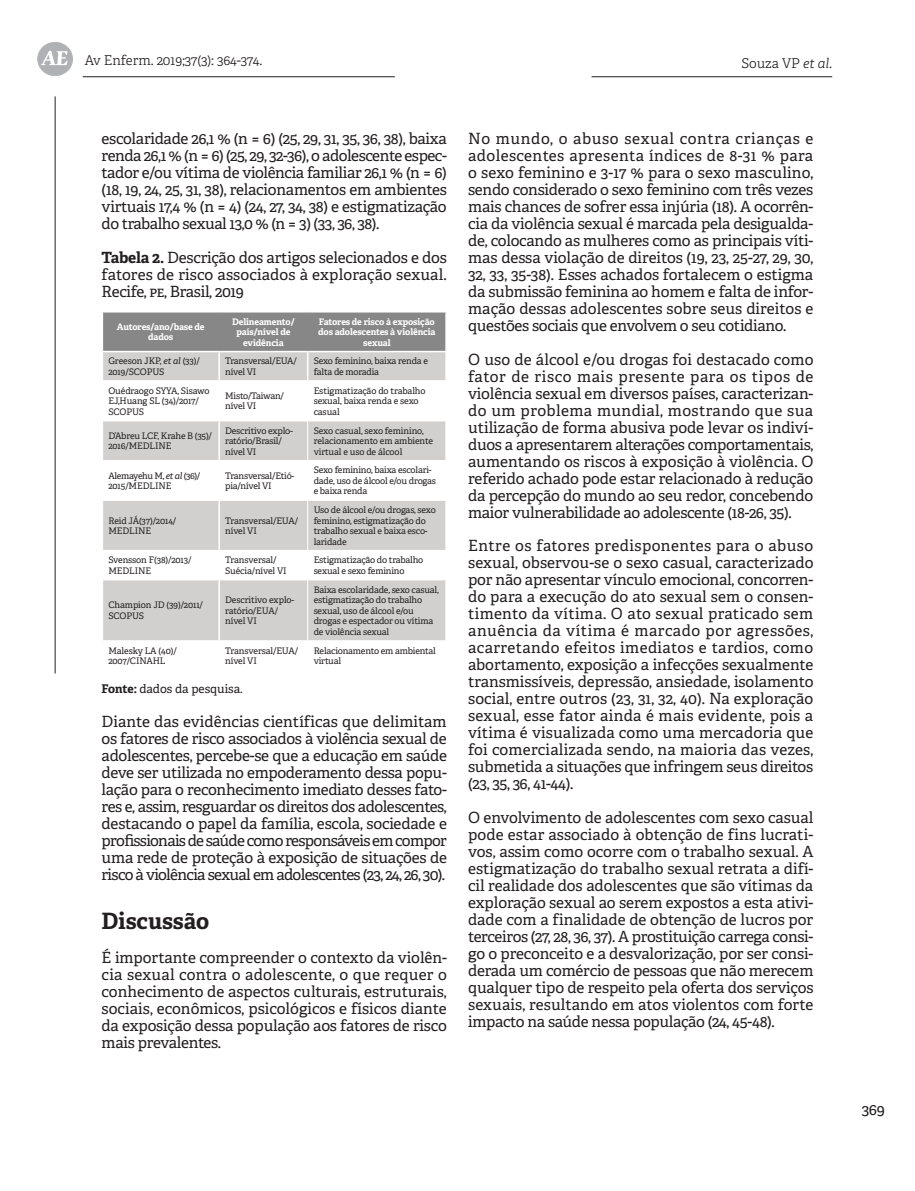
<style>
.page{position:relative;width:915px;height:1191px;background:#fff}
.page>*{position:absolute;margin:0;border:0;box-sizing:border-box;transform-origin:0 0}
.subtitulo{font:700 22.5px "Adelle";color:#231f20}
.Cuerpo_de_texto_1{font:15.45px/17px "Adelle";letter-spacing:-.015em;color:#231f20;text-align:justify}
.t1{font:300 13.5px "Adelle";color:#231f20}
.Fuente{font:12px "Adelle";color:#231f20}
.Cuerpo_de_texto_1-2{font:9px/10.5px "Adelle";letter-spacing:-.02em;color:#231f20}
.Cuerpo_de_texto_1-3{font:700 9px/10.5px "Adelle";letter-spacing:-.015em;color:#fff;text-align:center}
.s1{font-style:italic}
.s2{font-weight:700}
.s3{font-size:15px}
</style>
<div class="page">
<svg style="left:37px;top:42px;width:36px;height:34px"></svg>
<hr style="left:55px;top:96px;width:1px;height:577px;background:#231f20">
<hr style="left:83px;top:76px;width:311px;height:1px;background:#231f20">
<hr style="left:591px;top:76px;width:240px;height:1px;background:#231f20">
<svg style="left:103px;top:421px;width:342px;height:219px;fill:#d2d0ce"></svg>
<hr style="left:218px;top:421px;width:2px;height:39px;background:#fff">
<hr style="left:218px;top:461px;width:2px;height:39px;background:#fff">
<hr style="left:218px;top:500px;width:2px;height:50px;background:#fff">
<hr style="left:102px;top:550px;width:117px;height:1px;background:#fff">
<hr style="left:219px;top:550px;width:88px;height:1px;background:#fff">
<hr style="left:218px;top:551px;width:2px;height:29px;background:#fff">
<hr style="left:307px;top:550px;width:139px;height:1px;background:#fff">
<hr style="left:218px;top:580px;width:2px;height:60px;background:#fff">
<hr style="left:307px;top:421px;width:1px;height:39px;background:#fff">
<hr style="left:103px;top:460px;width:116px;height:1px;background:#fff">
<hr style="left:219px;top:460px;width:88px;height:1px;background:#fff">
<hr style="left:307px;top:460px;width:138px;height:1px;background:#fff">
<hr style="left:307px;top:461px;width:1px;height:39px;background:#fff">
<hr style="left:103px;top:500px;width:116px;height:1px;background:#fff">
<hr style="left:219px;top:500px;width:88px;height:1px;background:#fff">
<hr style="left:307px;top:500px;width:138px;height:1px;background:#fff">
<hr style="left:307px;top:500px;width:1px;height:50px;background:#fff">
<svg style="left:307px;top:551px;width:1px;height:28px"></svg>
<hr style="left:103px;top:579px;width:116px;height:1px;background:#fff">
<hr style="left:219px;top:579px;width:88px;height:1px;background:#fff">
<hr style="left:307px;top:579px;width:138px;height:1px;background:#fff">
<hr style="left:307px;top:580px;width:1px;height:60px;background:#fff">
<svg style="left:102px;top:312px;width:344px;height:68px;background:#a9a8a8"></svg>
<p class="t1" style="left:85px;top:52px;width:179px">Av Enferm. 2019;37(3): 364-374.</p>
<p class="t1" style="left:741px;top:54px;width:92px">Souza VP <span class="s1">et al.</span></p>
<p class="Cuerpo_de_texto_1" style="left:102px;top:130px;width:347px">escolaridade 26,1 % (n = 6) (25, 29, 31, 35, 36, 38), baixa renda 26,1 % (n = 6) (25, 29, 32-36), o adolescente espec&shy;tador e/ou vítima de violência familiar 26,1 % (n = 6) (18, 19, 24, 25, 31, 38), relacionamentos em ambientes virtuais 17,4 % (n = 4) (24, 27, 34, 38) e estigmatização do trabalho sexual 13,0 % (n = 3) (33, 36, 38).</p>
<p class="Cuerpo_de_texto_1" style="left:102px;top:249px;width:346px"><span class="s2">Tabela 2.</span> Descrição dos artigos selecionados e dos fatores de risco associados à exploração sexual.<br>Recife, <span class="s3">PE</span>, Brasil, 2019</p>
<p class="Cuerpo_de_texto_1-3" style="left:117px;top:321px;width:89px">Autores/ano/base de dados</p>
<p class="Cuerpo_de_texto_1-3" style="left:232px;top:316px;width:64px">Delineamento/ país/nível de evidência</p>
<p class="Cuerpo_de_texto_1-3" style="left:318px;top:316px;width:119px">Fatores de risco à exposição dos adolescentes à violência sexual</p>
<p class="Cuerpo_de_texto_1-2" style="left:108px;top:356px;width:93px">Greeson JKP, <span class="s1">et al</span> (33)/<br>2019/SCOPUS</p>
<p class="Cuerpo_de_texto_1-2" style="left:225px;top:356px;width:73px">Transversal/EUA/ nível VI</p>
<p class="Cuerpo_de_texto_1-2" style="left:313px;top:356px;width:116px">Sexo feminino, baixa renda e falta de moradia</p>
<p class="Cuerpo_de_texto_1-2" style="left:108px;top:385px;width:103px">Ouédraogo SYYA, Sisawo<br>EJ,Huang SL (34)/2017/<br>SCOPUS</p>
<p class="Cuerpo_de_texto_1-2" style="left:225px;top:390px;width:60px">Misto/Taiwan/ nível VI</p>
<p class="Cuerpo_de_texto_1-2" style="left:313px;top:385px;width:113px">Estigmatização do trabalho sexual, baixa renda e sexo casual</p>
<p class="Cuerpo_de_texto_1-2" style="left:108px;top:430px;width:105px">D’Abreu LCF, Krahe B (35)/<br>2016/MEDLINE</p>
<p class="Cuerpo_de_texto_1-2" style="left:225px;top:425px;width:69px">Descritivo explo&shy;ratório/Brasil/ nível VI</p>
<p class="Cuerpo_de_texto_1-2" style="left:313px;top:425px;width:121px">Sexo casual, sexo feminino, relacionamento em ambiente virtual e uso de álcool</p>
<p class="Cuerpo_de_texto_1-2" style="left:108px;top:470px;width:93px">Alemayehu M, <span class="s1">et al</span> (36)/<br>2015/MEDLINE</p>
<p class="Cuerpo_de_texto_1-2" style="left:225px;top:470px;width:71px">Transversal/Etió&shy;pia/nível VI</p>
<p class="Cuerpo_de_texto_1-2" style="left:313px;top:465px;width:124px">Sexo feminino, baixa escolari&shy;dade, uso de álcool e/ou drogas e baixa renda</p>
<p class="Cuerpo_de_texto_1-2" style="left:108px;top:515px;width:69px">Reid JÁ(37)/2014/<br>MEDLINE</p>
<p class="Cuerpo_de_texto_1-2" style="left:225px;top:515px;width:75px">Transversal/EUA/ nível VI</p>
<p class="Cuerpo_de_texto_1-2" style="left:313px;top:505px;width:124px">Uso de álcool e/ou drogas, sexo feminino, estigmatização do trabalho sexual e baixa esco&shy;laridade</p>
<p class="Cuerpo_de_texto_1-2" style="left:108px;top:555px;width:85px">Svensson F(38)/2013/<br>MEDLINE</p>
<p class="Cuerpo_de_texto_1-2" style="left:225px;top:555px;width:63px">Transversal/<br>Suécia/nível VI</p>
<p class="Cuerpo_de_texto_1-2" style="left:313px;top:555px;width:111px">Estigmatização do trabalho sexual e sexo feminino</p>
<p class="Cuerpo_de_texto_1-2" style="left:108px;top:600px;width:96px">Champion JD (39)/2011/<br>SCOPUS</p>
<p class="Cuerpo_de_texto_1-2" style="left:225px;top:595px;width:71px">Descritivo explo&shy;ratório/EUA/ nível VI</p>
<p class="Cuerpo_de_texto_1-2" style="left:313px;top:584px;width:126px">Baixa escolaridade, sexo casual, estigmatização do trabalho sexual, uso de álcool e/ou drogas e espectador ou vítima de violência sexual</p>
<p class="Cuerpo_de_texto_1-2" style="left:108px;top:645px;width:70px">Malesky LA (40)/</p>
<p class="Cuerpo_de_texto_1-2" style="left:108px;top:656px;width:59px">2007/CINAHL</p>
<p class="Cuerpo_de_texto_1-2" style="left:225px;top:645px;width:75px">Transversal/EUA/ nível VI</p>
<p class="Cuerpo_de_texto_1-2" style="left:313px;top:645px;width:124px">Relacionamento em ambiental virtual</p>
<p class="Fuente" style="left:102px;top:681px;width:143px"><span class="s2">Fonte:</span> dados da pesquisa.</p>
<p class="Cuerpo_de_texto_1" style="left:102px;top:713px;width:347px">Diante das evidências científicas que delimitam os fatores de risco associados à violência sexual de adolescentes, percebe-se que a educação em saúde deve ser utilizada no empoderamento dessa popu&shy;lação para o reconhecimento imediato desses fato&shy;res e, assim, resguardar os direitos dos adolescentes, destacando o papel da família, escola, sociedade e profissionais de saúde como responsáveis em compor uma rede de proteção à exposição de situações de risco à violência sexual em adolescentes (23, 24, 26, 30).</p>
<p class="subtitulo" style="left:102px;top:907px;width:109px">Discussão</p>
<p class="Cuerpo_de_texto_1" style="left:102px;top:949px;width:346px">É importante compreender o contexto da violên&shy;cia sexual contra o adolescente, o que requer o conhecimento de aspectos culturais, estruturais, sociais, econômicos, psicológicos e físicos diante da exposição dessa população aos fatores de risco mais prevalentes.</p>
<p class="Cuerpo_de_texto_1" style="left:468px;top:130px;width:347px">No mundo, o abuso sexual contra crianças e adolescentes apresenta índices de 8-31 % para o sexo feminino e 3-17 % para o sexo masculino, sendo considerado o sexo feminino com três vezes mais chances de sofrer essa injúria (18). A ocorrên&shy;cia da violência sexual é marcada pela desigualda&shy;de, colocando as mulheres como as principais víti&shy;mas dessa violação de direitos (19, 23, 25-27, 29, 30, 32, 33, 35-38). Esses achados fortalecem o estigma da submissão feminina ao homem e falta de infor&shy;mação dessas adolescentes sobre seus direitos e questões sociais que envolvem o seu cotidiano.</p>
<p class="Cuerpo_de_texto_1" style="left:468px;top:351px;width:347px">O uso de álcool e/ou drogas foi destacado como fator de risco mais presente para os tipos de violência sexual em diversos países, caracterizan&shy;do um problema mundial, mostrando que sua utilização de forma abusiva pode levar os indiví&shy;duos a apresentarem alterações comportamentais, aumentando os riscos à exposição à violência. O referido achado pode estar relacionado à redução da percepção do mundo ao seu redor, concebendo maior vulnerabilidade ao adolescente (18-26, 35).</p>
<p class="Cuerpo_de_texto_1" style="left:468px;top:537px;width:347px">Entre os fatores predisponentes para o abuso sexual, observou-se o sexo casual, caracterizado por não apresentar vínculo emocional, concorren&shy;do para a execução do ato sexual sem o consen&shy;timento da vítima. O ato sexual praticado sem anuência da vítima é marcado por agressões, acarretando efeitos imediatos e tardios, como abortamento, exposição a infecções sexualmente transmissíveis, depressão, ansiedade, isolamento social, entre outros (23, 31, 32, 40). Na exploração sexual, esse fator ainda é mais evidente, pois a vítima é visualizada como uma mercadoria que foi comercializada sendo, na maioria das vezes, submetida a situações que infringem seus direitos (23, 35, 36, 41-44).</p>
<p class="Cuerpo_de_texto_1" style="left:468px;top:809px;width:347px;text-align:left">O envolvimento de adolescentes com sexo casual pode estar associado à obtenção de fins lucrati&shy;vos, assim como ocorre com o trabalho sexual. A estigmatização do trabalho sexual retrata a difí&shy;cil realidade dos adolescentes que são vítimas da exploração sexual ao serem expostos a esta ativi&shy;dade com a finalidade de obtenção de lucros por terceiros (27, 28, 36, 37). A prostituição carrega consi&shy;go o preconceito e a desvalorização, por ser consi&shy;derada um comércio de pessoas que não merecem qualquer tipo de respeito pela oferta dos serviços sexuais, resultando em atos violentos com forte impacto na saúde nessa população (24, 45-48).</p>
<p class="Cuerpo_de_texto_1" style="left:861px;top:1101px;width:25px">369</p>
</div>
